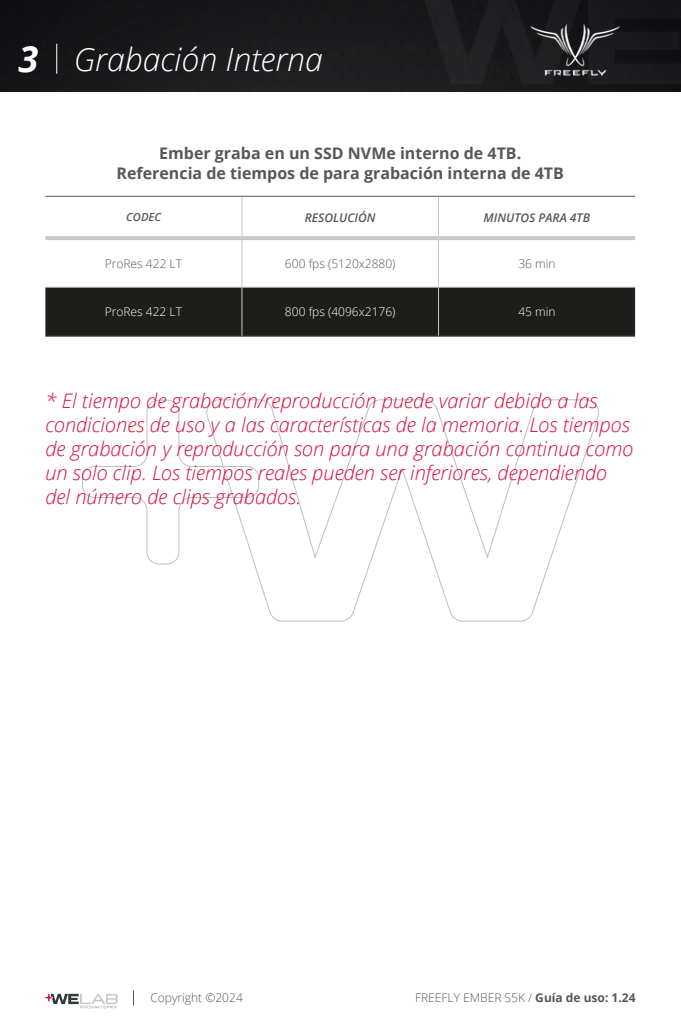
<style>
.page{position:relative;width:681px;height:1021px;background:#fff}
.page>*{position:absolute;margin:0;border:0;box-sizing:border-box;transform-origin:0 0}
.t1{font:italic 700 36px "Open Sans";color:#fff}
.t2{font:italic 300 32px "Open Sans";color:#fff}
.t3{font:italic 300 20px/24px "Open Sans";color:#d90d3c}
.t4{font:700 16px/19.2px "Open Sans";color:#575756;text-align:center}
.t5{font:300 12px "Open Sans";color:#575756}
.t6{font:300 12px "Open Sans";color:#fff}
.t7{font:italic 600 12px "Open Sans";color:#575756}
.t8{font:italic 600 11.2px "Open Sans";color:#575756}
.s1{font-weight:700}
</style>
<div class="page">
<img style="left:0;top:0;width:680px;height:91px">
<hr style="left:56px;top:44px;width:1px;height:30px;background:#fff">
<svg style="left:133px;top:990px;width:1px;height:15px"></svg>
<svg style="left:45px;top:993px;width:73px;height:15px"></svg>
<img style="left:515px;top:8px;width:120px;height:73px">
<svg style="left:82px;top:400px;width:516px;height:221px"></svg>
<div style="left:45px;top:288px;width:589px;height:47px;background:#1d1d1b"></div>
<hr style="left:437px;top:197px;width:2px;height:39px;background:#c7c7c6">
<hr style="left:437px;top:240px;width:2px;height:47px;background:#c7c7c6">
<hr style="left:437px;top:288px;width:2px;height:48px;background:#c7c7c6">
<hr style="left:45px;top:335px;width:197px;height:2px;background:#575756">
<hr style="left:242px;top:335px;width:196px;height:2px;background:#575756">
<hr style="left:438px;top:335px;width:196px;height:2px;background:#575756">
<hr style="left:45px;top:195px;width:197px;height:2px;background:#575756">
<hr style="left:242px;top:195px;width:196px;height:2px;background:#575756">
<hr style="left:438px;top:195px;width:196px;height:2px;background:#575756">
<hr style="left:241px;top:197px;width:1px;height:39px;background:#c7c7c6">
<hr style="left:241px;top:288px;width:1px;height:48px;background:#c7c7c6">
<hr style="left:45px;top:236px;width:197px;height:4px;background:#c7c7c6">
<hr style="left:242px;top:236px;width:196px;height:4px;background:#c7c7c6">
<hr style="left:438px;top:236px;width:196px;height:4px;background:#c7c7c6">
<hr style="left:45px;top:286px;width:197px;height:2px;background:#c7c7c6">
<hr style="left:242px;top:286px;width:196px;height:2px;background:#c7c7c6">
<hr style="left:438px;top:286px;width:196px;height:2px;background:#c7c7c6">
<hr style="left:241px;top:240px;width:1px;height:47px;background:#c7c7c6">
<h1 class="t1" style="left:18px;top:33px;width:21px">3</h1>
<h2 class="t2" style="left:74px;top:38px;width:250px">Grabación Interna</h2>
<p class="t4" style="left:116px;top:143px;width:449px">Ember graba en un SSD NVMe interno de 4TB.<br>Referencia de tiempos de para grabación interna de 4TB</p>
<p class="t8" style="left:126px;top:210px;width:36px">CODEC</p>
<p class="t7" style="left:305px;top:209px;width:72px">RESOLUCIÓN</p>
<p class="t7" style="left:483px;top:209px;width:108px">MINUTOS PARA 4TB</p>
<p class="t5" style="left:105px;top:255px;width:79px">ProRes 422 LT</p>
<p class="t5" style="left:285px;top:255px;width:112px">600 fps (5120x2880)</p>
<p class="t5" style="left:518px;top:255px;width:39px">36 min</p>
<p class="t6" style="left:105px;top:304px;width:79px">ProRes 422 LT</p>
<p class="t6" style="left:285px;top:304px;width:112px">800 fps (4096x2176)</p>
<p class="t6" style="left:518px;top:304px;width:39px">45 min</p>
<p class="t3" style="left:45px;top:388px;width:589px">* El tiempo de grabación/reproducción puede variar debido a las condiciones de uso y a las características de la memoria. Los tiempos de grabación y reproducción son para una grabación continua como un solo clip. Los tiempos reales pueden ser inferiores, dependiendo del número de clips grabados.</p>
<p class="t5" style="left:150px;top:989px;width:94px">Copyright ©2024</p>
<p class="t5" style="left:415px;top:989px;width:222px">FREEFLY EMBER S5K / <span class="s1">Guía de uso: 1.24</span></p>
</div>
